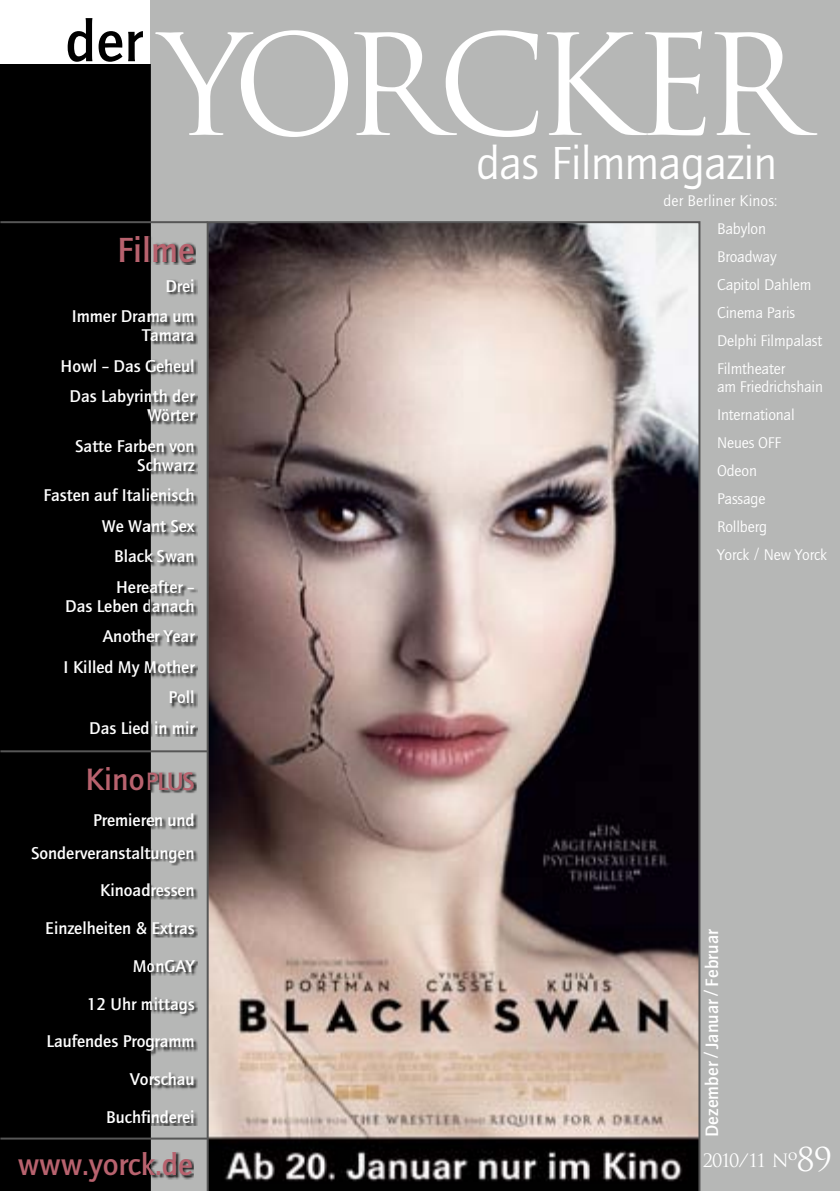
<style>
.page{position:relative;width:840px;height:1191px;background:#fff}
.page>*{position:absolute;margin:0;border:0;box-sizing:border-box;transform-origin:0 0}
.t1{font:136px "Trajan Pro";letter-spacing:-.095em;color:#fff}
.t2{font:60.2px "Quay Itc T Bold Y";color:#000}
.t3{font:48px "Quay Itc T Book Y";letter-spacing:-.015em;color:#fff}
.t4{font:36.2px "Quay Itc T Bold Y";color:#b8626e}
.t5{font:32px "Quay Itc T Bold Y";letter-spacing:-.005em;color:#b8626e}
.t6{font:32px "Trajan Pro";color:#fff}
.t7{font:18.6px "Quay Itc T Bold Y";letter-spacing:.005em;color:#fff}
.t8{font:18px "Trajan Pro";letter-spacing:-.105em;color:#fff}
.t9{font:17.6px/30.4px "Quay Itc T Bold Y";color:#fff;text-align:right}
.t10{font:16px/28px "Quay Itc T Book Y";letter-spacing:-.01em;color:#fff}
.t11{font:16px "Quay Itc T Book Y";letter-spacing:.01em;color:#fff}
.s1{font-size:26px}
</style>
<div class="page">
<div style="left:0;top:64px;width:150px;height:1127px;background:#000"></div>
<hr style="left:0;top:221px;width:151px;height:2px;background:#565656">
<hr style="left:0;top:1137px;width:151px;height:2px;background:#565656">
<hr style="left:0;top:750px;width:151px;height:2px;background:#565656">
<div style="left:150px;top:0;width:689px;height:1191px;background:#b6b7b6"></div>
<svg style="left:206px;top:221px;width:494px;height:970px;background:#8f7e7a"></svg>
<h2 class="t2" style="left:65px;top:6px;width:78px">der</h2>
<h1 class="t1" style="left:159px;top:-1px;width:646px">YORCKER</h1>
<h3 class="t3" style="left:476px;top:135px;width:302px">das Filmmagazin</h3>
<p class="t11" style="left:663px;top:191px;width:115px">der Berliner Kinos:</p>
<h3 class="t4" style="left:117px;top:228px;width:79px">Filme</h3>
<p class="t9" style="left:72px;top:270px;width:124px">Drei<br>Immer Drama um</p>
<p class="t9" style="left:60px;top:320px;width:135px">Tamara<br>Howl – Das Geheul<br>Das Labyrinth der</p>
<p class="t9" style="left:75px;top:400px;width:121px">Wörter<br>Satte Farben von</p>
<p class="t9" style="left:43px;top:449px;width:153px">Schwarz<br>Fasten auf Italienisch<br>We Want Sex<br>Black Swan<br>Hereafter –</p>
<p class="t9" style="left:64px;top:590px;width:132px">Das Leben danach<br>Another Year<br>I Killed My Mother<br>Poll<br>Das Lied in mir</p>
<h3 class="t5" style="left:86px;top:760px;width:110px">Kino<span class="s1">PLUS</span></h3>
<p class="t9" style="left:31px;top:804px;width:165px;line-height:32px">Premieren und<br>Sonderveranstaltungen</p>
<p class="t9" style="left:45px;top:871px;width:151px;line-height:37.8px">Kinoadressen<br>Einzelheiten &amp; Extras<br>MonGAY<br>12 Uhr mittags<br>Laufendes Programm<br>Vorschau<br>Buchfinderei</p>
<h3 class="t5" style="left:18px;top:1145px;width:176px">www.yorck.de</h3>
<p class="t10" style="left:716px;top:214px;width:107px">Babylon<br>Broadway<br>Capitol Dahlem<br>Cinema Paris<br>Delphi Filmpalast<br>Filmtheater</p>
<p class="t10" style="left:716px;top:372px;width:111px">am Friedrichshain<br>International<br>Neues OFF<br>Odeon<br>Passage<br>Rollberg<br>Yorck / New Yorck</p>
<p class="t7" style="left:700px;top:1137px;width:209px;rotate:-90deg">Dezember/ Januar/ Februar</p>
<p class="t8" style="left:702px;top:1149px;width:96px">2010/11 N<sup>o</sup></p>
<h3 class="t6" style="left:796px;top:1139px;width:37px">89</h3>
</div>
